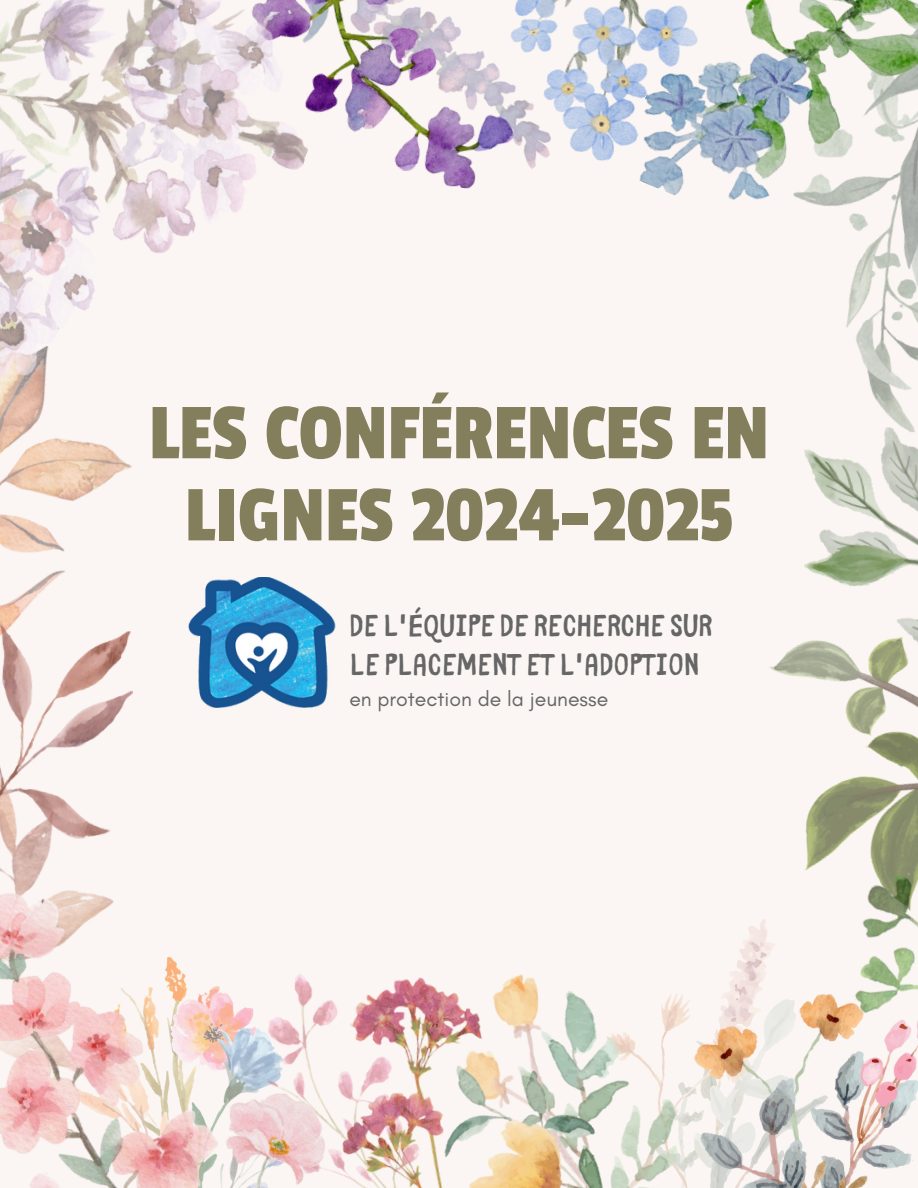
<style>
.page{position:relative;width:918px;height:1188px;background:#fbf6f3}
.page>*{position:absolute;margin:0;border:0;box-sizing:border-box;transform-origin:0 0}
.t1{font:82.5px/82.2px "Passion One";color:#837e5b;text-align:center}
.t2{font:30.6px/38.5px "Bike Park";color:#666}
.t3{font:21.3px "Glacial Indifference";color:#666}
</style>
<div class="page">
<img style="left:188px;top:577px;width:148px;height:131px">
<img style="left:804px;top:444px;width:114px;height:70px">
<img style="left:846px;top:265px;width:72px;height:179px">
<img style="left:763px;top:514px;width:155px;height:406px">
<img style="left:743px;top:920px;width:32px;height:27px">
<img style="left:0;top:449px;width:132px;height:168px">
<img style="left:0;top:617px;width:133px;height:188px">
<img style="left:0;top:805px;width:317px;height:383px">
<img style="left:574px;top:6px;width:41px;height:155px">
<img style="left:615px;top:0;width:303px;height:265px">
<img style="left:350px;top:0;width:224px;height:189px">
<img style="left:0;top:0;width:350px;height:449px">
<img style="left:162px;top:1073px;width:155px;height:115px">
<img style="left:317px;top:994px;width:57px;height:194px">
<img style="left:773px;top:997px;width:43px;height:191px">
<img style="left:816px;top:844px;width:102px;height:344px">
<img style="left:374px;top:945px;width:399px;height:243px">
<p class="t1" style="left:149px;top:394px;width:622px">LES CONFÉRENCES EN<br>LIGNES 2024-2025</p>
<p class="t2" style="left:349px;top:604px;width:364px">DE L'ÉQUIPE DE RECHERCHE SUR<br>LE PLACEMENT ET L'ADOPTION</p>
<p class="t3" style="left:349px;top:685px;width:260px">en protection de la jeunesse</p>
</div>
